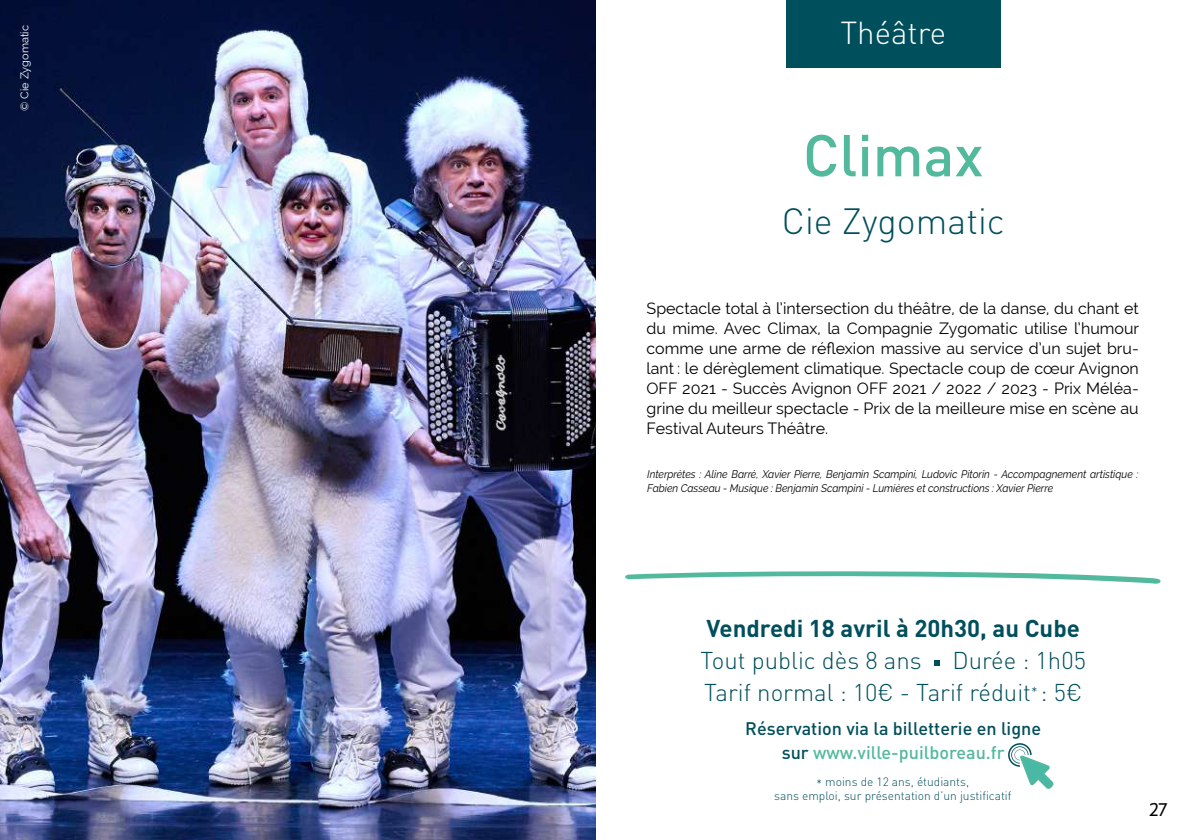
<style>
.page{position:relative;width:1191px;height:840px;background:#fff}
.page>*{position:absolute;margin:0;border:0;box-sizing:border-box;transform-origin:0 0}
.t1{font:300 68px "DIN Pro";color:#004f5c}
.t2{font:500 58px "DIN Pro";color:#53b99d}
.t3{font:300 36px "DIN Pro";color:#004f5c}
.t4{font:300 31.4px "DIN Pro";color:#fff}
.t5{font:300 24px/32px "DIN Pro";color:#004f5c;text-align:right}
.t6{font:700 24px "DIN Pro";color:#004f5c}
.t7{font:500 18px/24px "DIN Pro";color:#004f5c;text-align:center}
.t8{font:18px "Apparat";color:#000}
.t9{font:16px/20px "Raleway";color:#000;text-align:justify}
.t10{font:300 12px/14px "DIN Pro";color:#004f5c;text-align:center}
.t11{font:italic 11px/14px "Raleway";color:#000;scale:.93 1}
.t12{font:11px "Raleway";color:#fff}
.s1{color:#fff}
.s2{color:#53b99d}
</style>
<div class="page">
<img style="left:0;top:0;width:595px;height:839px">
<div style="left:786px;top:0;width:214px;height:68px;background:#004f5c"></div>
<svg style="left:625px;top:571px;width:536px;height:12px"></svg>
<svg style="left:1008px;top:743px;width:45px;height:46px"></svg>
<p class="t12" style="left:18px;top:111px;width:87px;rotate:-90deg">© Cie Zygomatic</p>
<h3 class="t4" style="left:840px;top:11px;width:107px">Théâtre</h3>
<h2 class="t2" style="left:803px;top:116px;width:182px">Climax</h2>
<h3 class="t3" style="left:782px;top:197px;width:224px">Cie Zygomatic</h3>
<p class="t9" style="left:646px;top:298px;width:494px">Spectacle total à l’intersection du théâtre, de la danse, du chant et du mime. Avec Climax, la Compagnie Zygomatic utilise l’humour comme une arme de réflexion massive au service d’un sujet bru&shy;lant<span class="s1">.</span>: le dérèglement climatique. Spectacle coup de cœur Avignon OFF 2021 - Succès Avignon OFF 2021 / 2022 / 2023 - Prix Méléa&shy;grine du meilleur spectacle - Prix de la meilleure mise en scène au Festival Auteurs Théâtre.</p>
<p class="t11" style="left:647px;top:466px;width:530px">Interprètes : Aline Barré, Xavier Pierre, Benjamin Scampini, Ludovic Pitorin - Accompagnement artistique :<br>Fabien Casseau - Musique : Benjamin Scampini - Lumières et constructions : Xavier Pierre</p>
<h3 class="t6" style="left:706px;top:611px;width:375px">Vendredi 18 avril à 20h30, au Cube</h3>
<h3 class="t5" style="left:700px;top:643px;width:223px">Tout public dès 8 ans</h3>
<h1 class="t1" style="left:927px;top:594px;width:19px">.</h1>
<h3 class="t5" style="left:704px;top:643px;width:383px">Durée : 1h05<br>Tarif normal : 10€ - Tarif réduit<sup>*</sup> : 5€</h3>
<p class="t7" style="left:745px;top:715px;width:297px">Réservation via la billetterie en ligne sur <span class="s2">www.ville-puilboreau.fr</span></p>
<p class="t10" style="left:774px;top:773px;width:239px">* moins de 12 ans, étudiants,<br>sans emploi, sur présentation d’un justificatif</p>
<p class="t8" style="left:1149px;top:798px;width:19px">27</p>
</div>
